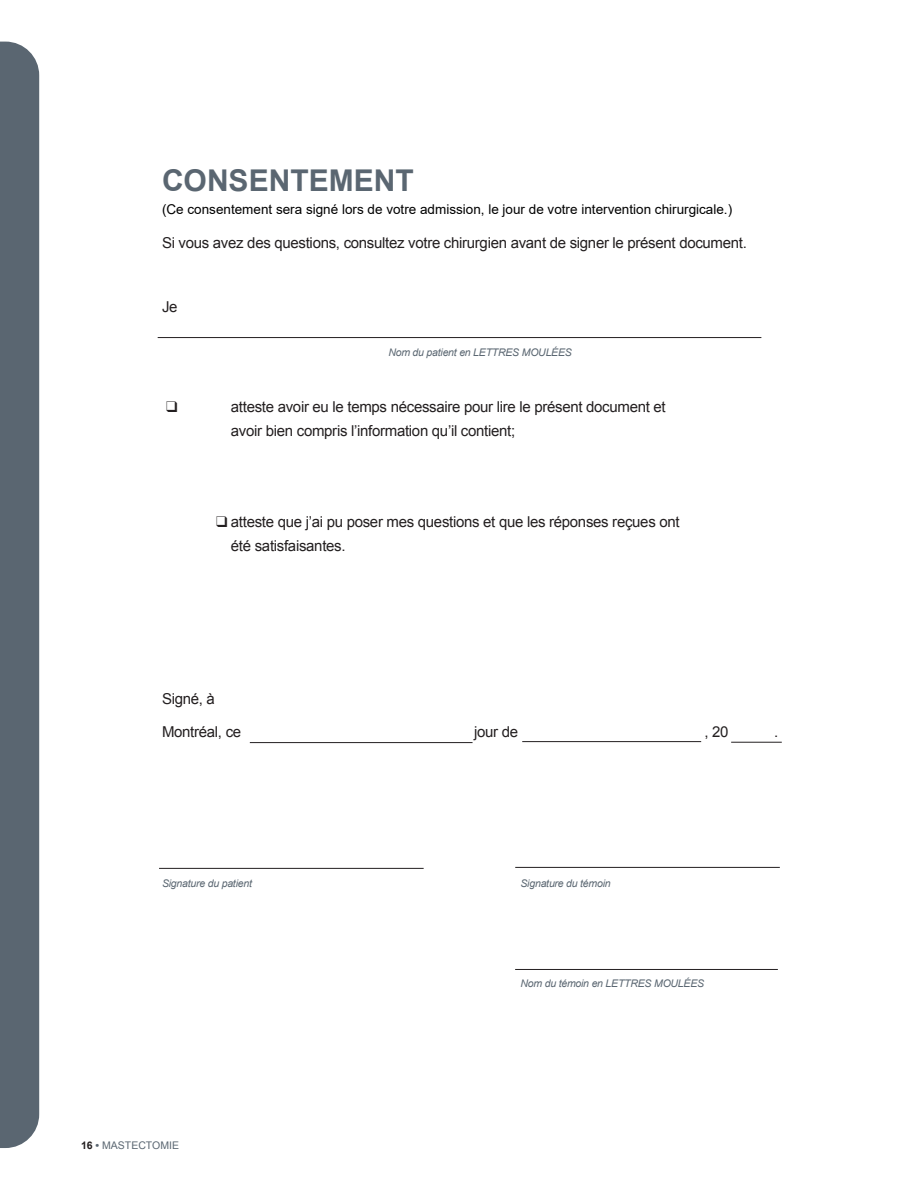
<style>
.page{position:relative;width:918px;height:1188px;background:#fff}
.page>*{position:absolute;margin:0;border:0;box-sizing:border-box;transform-origin:0 0}
.t1{font:700 30px "Arial";color:#5a6671}
.t2{font:15px/24px "Arial";letter-spacing:-.02em;color:#231f20}
.t3{font:13.5px "Arial";color:#000}
.t4{font:italic 10.5px "Arial";letter-spacing:-.02em;color:#5a6671}
.t5{font:10.5px "Arial";color:#5a6671}
.s1{font-weight:700;color:#231f20}
.s2{font-weight:700}
</style>
<div class="page">
<div style="left:0;top:42px;width:39px;height:1106px;background:#5a6671"></div>
<hr style="left:158px;top:337px;width:603px;height:1px;background:#231f20">
<hr style="left:250px;top:742px;width:223px;height:1px;background:#231f20">
<hr style="left:159px;top:868px;width:265px;height:1px;background:#231f20">
<hr style="left:515px;top:867px;width:265px;height:1px;background:#231f20">
<hr style="left:515px;top:969px;width:263px;height:1px;background:#231f20">
<hr style="left:522px;top:741px;width:179px;height:1px;background:#231f20">
<hr style="left:731px;top:742px;width:51px;height:1px;background:#231f20">
<h1 class="t1" style="left:162px;top:164px;width:253px">CONSENTEMENT</h1>
<p class="t3" style="left:162px;top:200px;width:572px">(Ce consentement sera signé lors de votre admission, le jour de votre intervention chirurgicale.)</p>
<p class="t2" style="left:162px;top:231px;width:586px">Si vous avez des questions, consultez votre chirurgien avant de signer le présent document.</p>
<p class="t2" style="left:162px;top:295px;width:17px">Je</p>
<p class="t4" style="left:388px;top:346px;width:185px">Nom du patient en LETTRES MOULÉES</p>
<p class="t2" style="left:231px;top:395px;width:436px">atteste avoir eu le temps nécessaire pour lire le présent document et avoir bien compris l’information qu’il contient;</p>
<p class="t2" style="left:231px;top:510px;width:450px;text-indent:-15px">❑ atteste que j’ai pu poser mes questions et que les réponses reçues ont été satisfaisantes.</p>
<p class="t2" style="left:162px;top:686px;width:54px">Signé, à</p>
<p class="t2" style="left:162px;top:720px;width:81px">Montréal, ce</p>
<p class="t2" style="left:474px;top:720px;width:46px">jour de</p>
<p class="t2" style="left:704px;top:720px;width:26px">, 20</p>
<p class="t2" style="left:774px;top:720px;width:6px">.</p>
<p class="t4" style="left:162px;top:877px;width:91px">Signature du patient</p>
<p class="t4" style="left:520px;top:877px;width:92px">Signature du témoin</p>
<p class="t5" style="left:81px;top:1140px;width:100px"><span class="s1">16</span> <span class="s2">•</span> MASTECTOMIE</p>
<p class="t4" style="left:520px;top:978px;width:185px">Nom du témoin en LETTRES MOULÉES</p>
</div>
